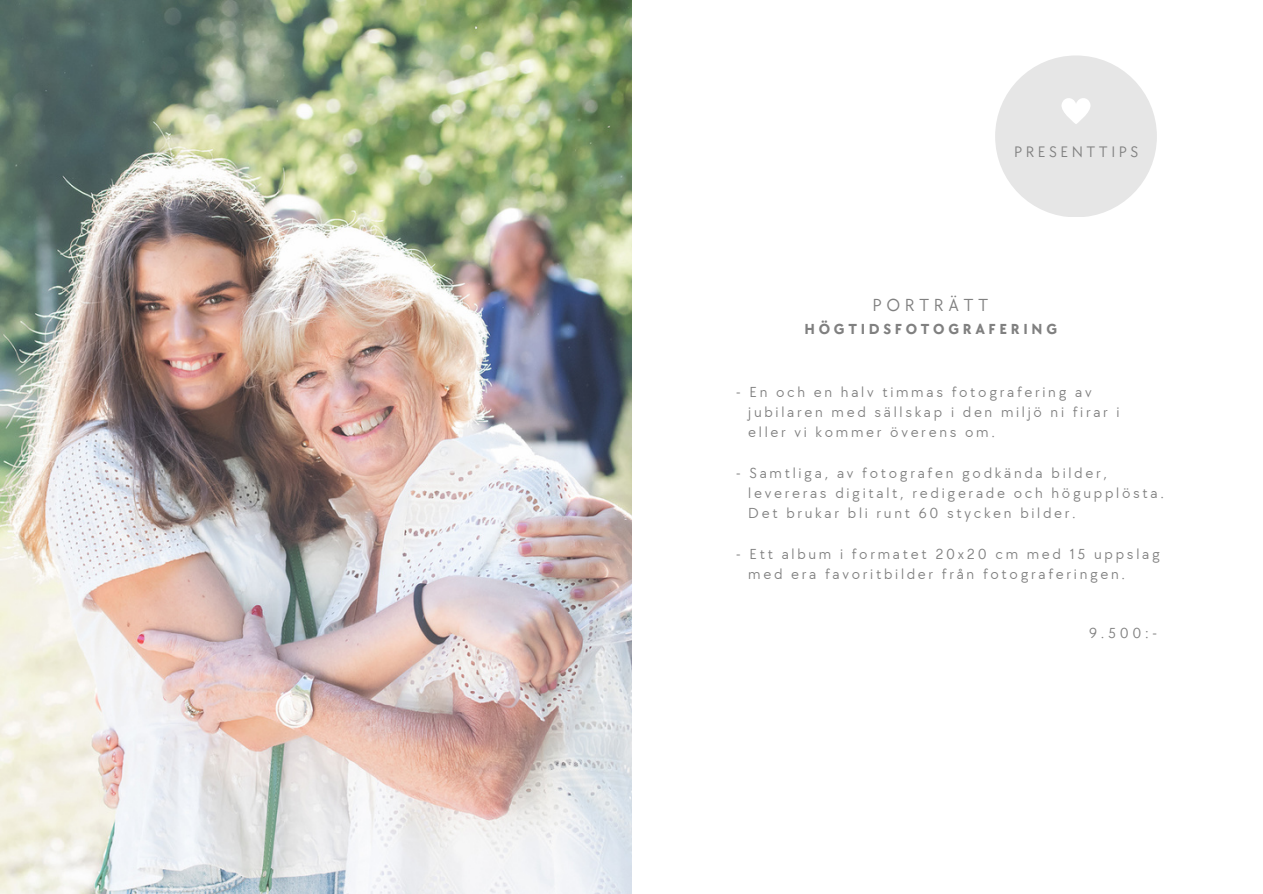
<style>
.page{position:relative;width:1263px;height:894px;background:#fff}
.page>*{position:absolute;margin:0;border:0;box-sizing:border-box;transform-origin:0 0}
.t1{font:18px "TT Chocolates";letter-spacing:.245em;color:#808080}
.t2{font:15.75px "TT Chocolates";letter-spacing:.22em;color:#808080}
.t3{font:15px "TT Chocolates";letter-spacing:.18em;color:#808080}
.t4{font:700 15px "TT Chocolates";letter-spacing:.245em;color:#808080}
</style>
<div class="page">
<img style="left:0;top:0;width:631px;height:893px">
<div style="left:995px;top:55px;width:162px;height:162px;background:#e6e6e6;border-radius:50%"></div>
<svg style="left:1061px;top:98px;width:30px;height:26px"></svg>
<p class="t2" style="left:1014px;top:142px;width:126px">PRESENTTIPS</p>
<p class="t1" style="left:872px;top:295px;width:117px">PORTRÄTT</p>
<p class="t4" style="left:804px;top:320px;width:254px">HÖGTIDSFOTOGRAFERING</p>
<p class="t3" style="left:736px;top:383px;width:357px">- En och en halv timmas fotografering av</p>
<p class="t3" style="left:748px;top:403px;width:373px">jubilaren med sällskap i den miljö ni firar i</p>
<p class="t3" style="left:748px;top:424px;width:248px">eller vi kommer överens om.</p>
<p class="t3" style="left:736px;top:464px;width:372px">- Samtliga, av fotografen godkända bilder,</p>
<p class="t3" style="left:748px;top:484px;width:417px">levereras digitalt, redigerade och högupplösta.</p>
<p class="t3" style="left:748px;top:505px;width:329px">Det brukar bli runt 60 stycken bilder.</p>
<p class="t3" style="left:736px;top:545px;width:425px">- Ett album i formatet 20x20 cm med 15 uppslag</p>
<p class="t3" style="left:748px;top:565px;width:378px">med era favoritbilder från fotograferingen.</p>
<p class="t3" style="left:1089px;top:624px;width:69px">9.500:-</p>
</div>
